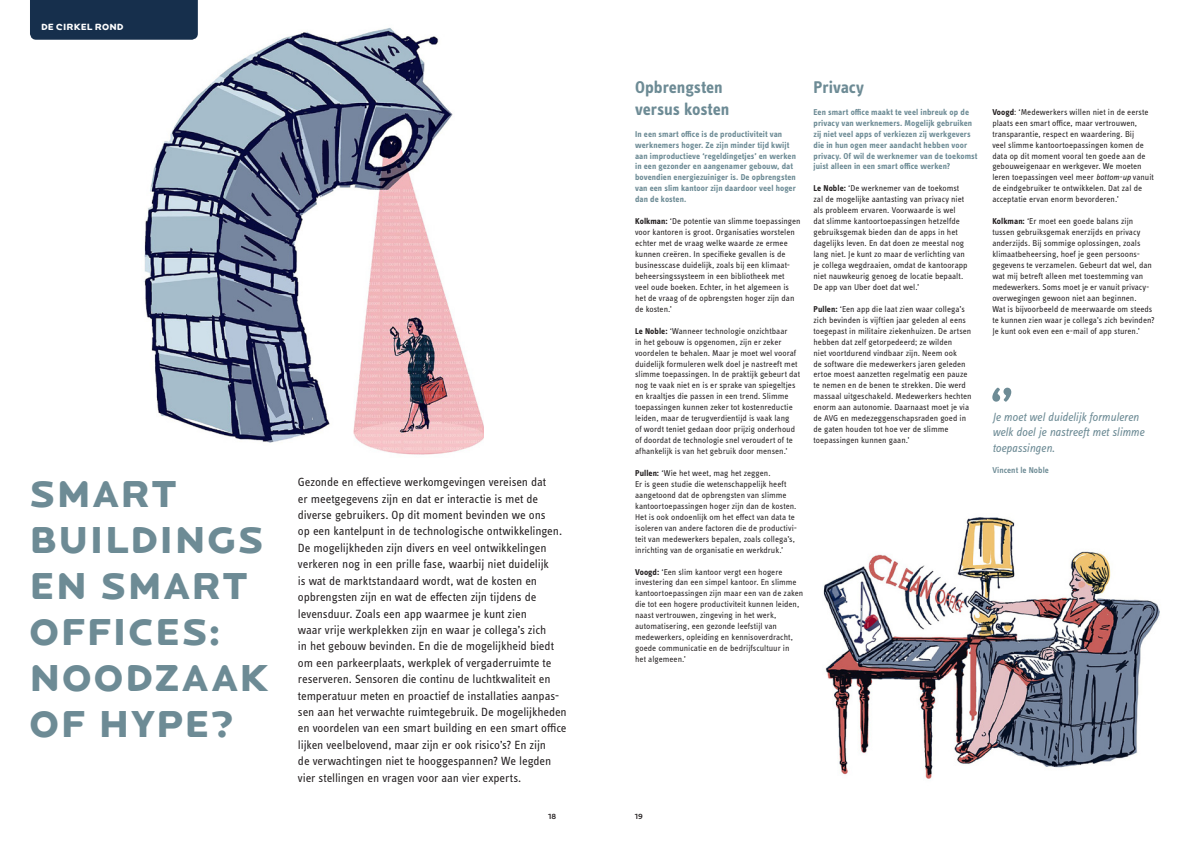
<style>
.page{position:relative;width:1191px;height:844px;background:#fff}
.page>*{position:absolute;margin:0;border:0;box-sizing:border-box;transform-origin:0 0}
.KOP-2{font:900 38.59px/46px "Locator Display";letter-spacing:.045em;color:#6d8b95}
.PLATTE_TEKST{font:700 17.5px/21.9px "Info OT Text";letter-spacing:-.005em;color:#6d8b95}
.INTRO{font:12.25px/16.4px "Info OT Text";letter-spacing:-.01em;color:#231f20}
.STREAMER{font:italic 12.25px/15.8px "Info Text OT";letter-spacing:-.01em;color:#6d8b95}
.t1{font:900 9.28px "Locator Display";letter-spacing:.01em;color:#fff}
.PLATTE_TEKST-2{font:8.75px/10.9px "Info OT Text";color:#231f20}
.PLATTE_TEKST-3{font:700 8.75px/10.9px "Info OT Text";letter-spacing:.005em;color:#6d8b95}
.STREAMER-2{font:600 8.75px "Info OT Text";letter-spacing:.005em;color:#6d8b95}
.t2{font:500 7.88px "Locator";color:#231f20}
.s1{font-weight:700}
.s2{font-family:"Info Text OT";font-style:italic}
</style>
<div class="page">
<div style="left:30px;top:0;width:97px;height:40px;background:#162f4c"></div>
<img style="left:127px;top:0;width:356px;height:455px">
<svg style="left:992px;top:387px;width:19px;height:15px"></svg>
<img style="left:823px;top:517px;width:337px;height:262px">
<p class="t1" style="left:41px;top:21px;width:84px">DE CIRKEL ROND</p>
<p class="KOP-2" style="left:29px;top:471px;width:148px">SMART</p>
<p class="KOP-2" style="left:29px;top:517px;width:235px">BUILDINGS</p>
<p class="KOP-2" style="left:29px;top:563px;width:219px">EN SMART<br>OFFICES:</p>
<p class="KOP-2" style="left:29px;top:655px;width:241px">NOODZAAK</p>
<p class="KOP-2" style="left:29px;top:701px;width:206px">OF HYPE?</p>
<p class="INTRO" style="left:298px;top:473px;width:270px">Gezonde en effectieve werkomgevingen vereisen dat<br>er meetgegevens zijn en dat er interactie is met de diverse gebruikers. Op dit moment bevinden we ons<br>op een kantelpunt in de technologische ontwikkelingen.<br>De mogelijkheden zijn divers en veel ontwikkelingen verkeren nog in een prille fase, waarbij niet duidelijk<br>is wat de marktstandaard wordt, wat de kosten en opbrengsten zijn en wat de effecten zijn tijdens de levensduur. Zoals een app waarmee je kunt zien<br>waar vrije werkplekken zijn en waar je collega’s zich<br>in het gebouw bevinden. En die de mogelijkheid biedt om een parkeerplaats, werkplek of vergaderruimte te reserveren. Sensoren die continu de luchtkwaliteit en temperatuur meten en proactief de installaties aanpas&shy;sen aan het verwachte ruimtegebruik. De mogelijkheden en voordelen van een smart building en een smart office lijken veelbelovend, maar zijn er ook risico’s? En zijn<br>de verwachtingen niet te hooggespannen? We legden vier stellingen en vragen voor aan vier experts.</p>
<p class="PLATTE_TEKST" style="left:635px;top:76px;width:96px">Opbrengsten versus kosten</p>
<p class="PLATTE_TEKST-3" style="left:635px;top:128px;width:162px">In een smart office is de productiviteit van werknemers hoger. Ze zijn minder tijd kwijt aan improductieve ‘regeldingetjes’ en werken in een gezonder en aangenamer gebouw, dat bovendien energiezuiniger is. De opbrengsten van een slim kantoor zijn daardoor veel hoger dan de kosten.</p>
<p class="PLATTE_TEKST-2" style="left:635px;top:215px;width:167px"><span class="s1">Kolkman:</span> ‘De potentie van slimme toepassingen voor kantoren is groot. Organisaties worstelen echter met de vraag welke waarde ze ermee kunnen creëren. In specifieke gevallen is de businesscase duidelijk, zoals bij een klimaat&shy;beheersingssysteem in een bibliotheek met<br>veel oude boeken. Echter, in het algemeen is het de vraag of de opbrengsten hoger zijn dan de kosten.’</p>
<p class="PLATTE_TEKST-2" style="left:635px;top:325px;width:166px"><span class="s1">Le Noble:</span> ‘Wanneer technologie onzichtbaar<br>in het gebouw is opgenomen, zijn er zeker voordelen te behalen. Maar je moet wel vooraf duidelijk formuleren welk doel je nastreeft met slimme toepassingen. In de praktijk gebeurt dat nog te vaak niet en is er sprake van spiegeltjes en kraaltjes die passen in een trend. Slimme toepassingen kunnen zeker tot kostenreductie leiden, maar de terugverdientijd is vaak lang<br>of wordt teniet gedaan door prijzig onderhoud of doordat de technologie snel veroudert of te afhankelijk is van het gebruik door mensen.’</p>
<p class="PLATTE_TEKST-2" style="left:635px;top:467px;width:164px"><span class="s1">Pullen:</span> ‘Wie het weet, mag het zeggen.<br>Er is geen studie die wetenschappelijk heeft aangetoond dat de opbrengsten van slimme kantoortoepassingen hoger zijn dan de kosten.<br>Het is ook ondoenlijk om het effect van data te isoleren van andere factoren die de productivi&shy;teit van medewerkers bepalen, zoals collega’s, inrichting van de organisatie en werkdruk.’</p>
<p class="PLATTE_TEKST-2" style="left:635px;top:565px;width:170px"><span class="s1">Voogd:</span> ‘Een slim kantoor vergt een hogere investering dan een simpel kantoor. En slimme kantoortoepassingen zijn maar een van de zaken die tot een hogere productiviteit kunnen leiden, naast vertrouwen, zingeving in het werk, automatisering, een gezonde leefstijl van medewerkers, opleiding en kennisoverdracht, goede communicatie en de bedrijfscultuur in<br>het algemeen.’</p>
<p class="PLATTE_TEKST" style="left:813px;top:76px;width:52px">Privacy</p>
<p class="PLATTE_TEKST-3" style="left:813px;top:106px;width:165px">Een smart office maakt te veel inbreuk op de privacy van werknemers. Mogelijk gebruiken zij niet veel apps of verkiezen zij werkgevers die in hun ogen meer aandacht hebben voor privacy. Of wil de werknemer van de toekomst juist alleen in een smart office werken?</p>
<p class="PLATTE_TEKST-2" style="left:813px;top:183px;width:156px"><span class="s1">Le Noble:</span> ‘De werknemer van de toekomst zal de mogelijke aantasting van privacy niet als probleem ervaren. Voorwaarde is wel dat slimme kantoortoepassingen hetzelfde gebruiksgemak bieden dan de apps in het dagelijks leven. En dat doen ze meestal nog lang niet. Je kunt zo maar de verlichting van je collega wegdraaien, omdat de kantoorapp niet nauwkeurig genoeg de locatie bepaalt.<br>De app van Uber doet dat wel.’</p>
<p class="PLATTE_TEKST-2" style="left:813px;top:303px;width:160px"><span class="s1">Pullen:</span> ‘Een app die laat zien waar collega’s zich bevinden is vijftien jaar geleden al eens toegepast in militaire ziekenhuizen. De artsen hebben dat zelf getorpedeerd; ze wilden<br>niet voortdurend vindbaar zijn. Neem ook<br>de software die medewerkers jaren geleden ertoe moest aanzetten regelmatig een pauze te nemen en de benen te strekken. Die werd massaal uitgeschakeld. Medewerkers hechten enorm aan autonomie. Daarnaast moet je via</p>
<p class="PLATTE_TEKST-2" style="left:813px;top:412px;width:154px">de AVG en medezeggenschapsraden goed in</p>
<p class="PLATTE_TEKST-2" style="left:813px;top:423px;width:136px">de gaten houden tot hoe ver de slimme toepassingen kunnen gaan.’</p>
<p class="t2" style="left:548px;top:811px;width:10px">18</p>
<p class="t2" style="left:634px;top:811px;width:10px">19</p>
<p class="PLATTE_TEKST-2" style="left:992px;top:106px;width:163px"><span class="s1">Voogd</span>: ‘Medewerkers willen niet in de eerste plaats een smart office, maar vertrouwen, transparantie, respect en waardering. Bij<br>veel slimme kantoortoepassingen komen de data op dit moment vooral ten goede aan de gebouweigenaar en werkgever. We moeten leren toepassingen veel meer <span class="s2">bottom-up</span> vanuit de eindgebruiker te ontwikkelen. Dat zal de acceptatie ervan enorm bevorderen.’</p>
<p class="PLATTE_TEKST-2" style="left:992px;top:215px;width:164px"><span class="s1">Kolkman:</span> ‘Er moet een goede balans zijn tussen gebruiksgemak enerzijds en privacy anderzijds. Bij sommige oplossingen, zoals klimaatbeheersing, hoef je geen persoons&shy;gegevens te verzamelen. Gebeurt dat wel, dan wat mij betreft alleen met toestemming van medewerkers. Soms moet je er vanuit privacy&shy;overwegingen gewoon niet aan beginnen.<br>Wat is bijvoorbeeld de meerwaarde om steeds te kunnen zien waar je collega’s zich bevinden?<br>Je kunt ook even een e-mail of app sturen.’</p>
<p class="STREAMER" style="left:992px;top:408px;width:154px">Je moet wel duidelijk formuleren welk doel je nastreeft met slimme toepassingen.</p>
<p class="STREAMER-2" style="left:992px;top:464px;width:58px">Vincent le Noble</p>
</div>
